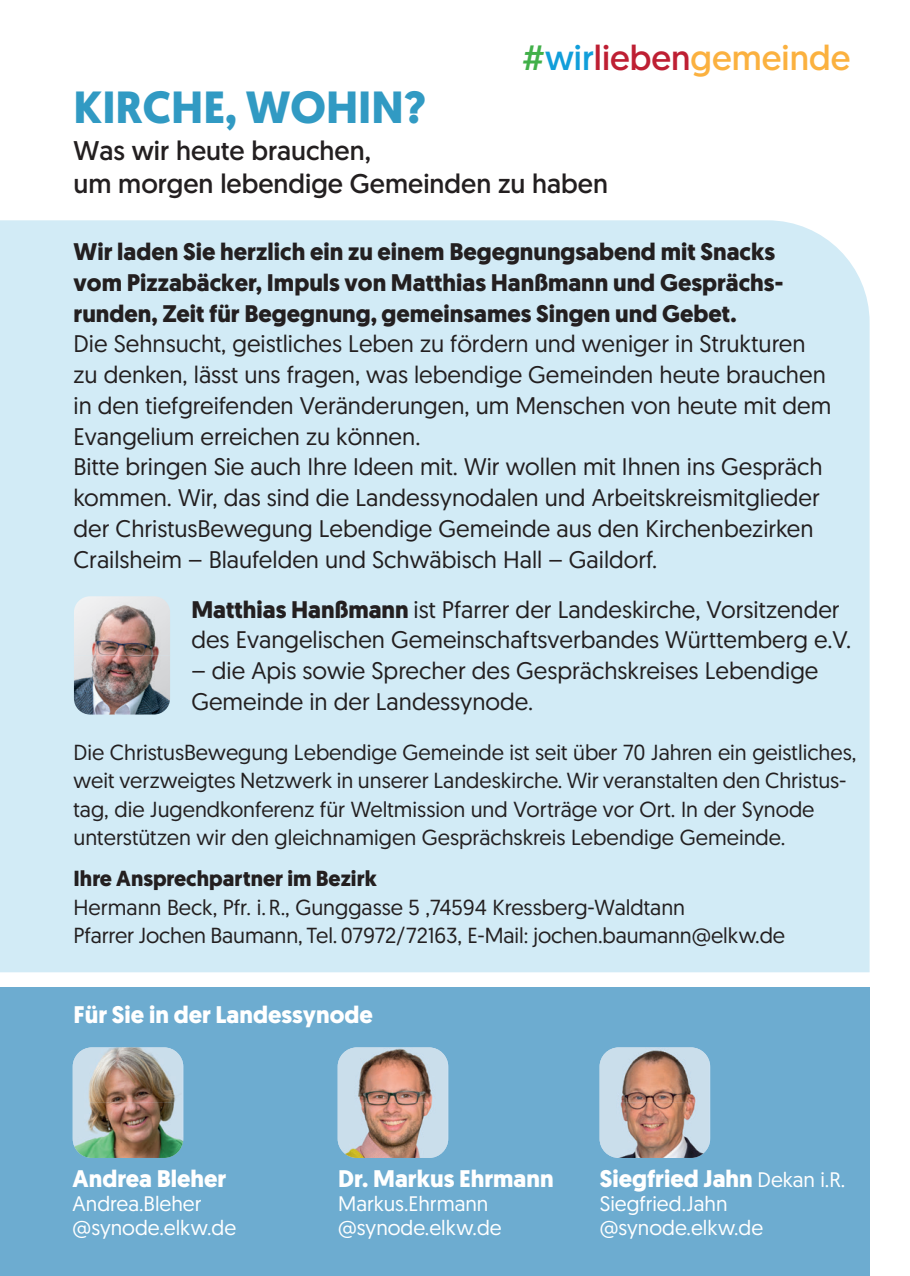
<style>
.page{position:relative;width:910px;height:1276px;background:#fff}
.page>*{position:absolute;margin:0;border:0;box-sizing:border-box;transform-origin:0 0}
.t1{font:700 45px "Geomanist";color:#319ac3}
.t2{font:35.1px "Geomanist";color:#fbb13f}
.t3{font:27px/33px "Geomanist";color:#231f20}
.t4{font:24px/30.6px "Geomanist";color:#231f20}
.t5{font:700 24px/30.6px "Geomanist";color:#231f20}
.t6{font:700 24px "Geomanist";color:#fff}
.t7{font:21.6px/28.5px "Geomanist";color:#231f20}
.t8{font:700 21.6px "Geomanist";color:#231f20}
.t9{font:21px/24px "Geomanist";color:#fff}
.s1{color:#41b049}
.s2{color:#119eda}
.s3{color:#be1f33}
.s4{font-weight:700}
.s5{font-weight:400;font-size:21px}
</style>
<div class="page">
<div style="left:0;top:220px;width:870px;height:752px;background:#d2ebf6"></div>
<div style="left:0;top:987px;width:870px;height:289px;background:#6dacd0"></div>
<img style="left:74px;top:596px;width:96px;height:118px">
<img style="left:73px;top:1047px;width:110px;height:111px">
<img style="left:338px;top:1047px;width:110px;height:111px">
<img style="left:600px;top:1047px;width:110px;height:111px">
<h2 class="t2" style="left:522px;top:35px;width:330px"><span class="s1">#</span><span class="s2">wir</span><span class="s3">lieben</span>gemeinde</h2>
<h1 class="t1" style="left:74px;top:77px;width:354px">KIRCHE, WOHIN?</h1>
<p class="t3" style="left:74px;top:134px;width:536px">Was wir heute brauchen,<br>um morgen lebendige Gemeinden zu haben</p>
<p class="t5" style="left:74px;top:236px;width:712px">Wir laden Sie herzlich ein zu einem Begegnungsabend mit Snacks vom Pizzabäcker, Impuls von Matthias Hanßmann und Gesprächs&shy;runden, Zeit für Begegnung, gemeinsames Singen und Gebet.</p>
<p class="t4" style="left:74px;top:328px;width:759px">Die Sehnsucht, geistliches Leben zu fördern und weniger in Strukturen zu denken, lässt uns fragen, was lebendige Gemeinden heute brauchen in den tiefgreifenden Veränderungen, um Menschen von heute mit dem Evangelium erreichen zu können.<br>Bitte bringen Sie auch Ihre Ideen mit. Wir wollen mit Ihnen ins Gespräch kommen. Wir, das sind die Landessynodalen und Arbeitskreismitglieder der ChristusBewegung Lebendige Gemeinde aus den Kirchenbezirken Crailsheim – Blaufelden und Schwäbisch Hall – Gaildorf.</p>
<p class="t4" style="left:191px;top:593px;width:662px"><span class="s4">Matthias Hanßmann</span> ist Pfarrer der Landeskirche, Vorsitzender des Evangelischen Gemeinschafts verbandes Württemberg e.V.</p>
<p class="t4" style="left:191px;top:655px;width:629px">– die Apis sowie Sprecher des Gesprächskreises Lebendige<br>Gemeinde in der Landessynode.</p>
<p class="t7" style="left:74px;top:737px;width:784px">Die ChristusBewegung Lebendige Gemeinde ist seit über 70 Jahren ein geistliches, weit verzweigtes Netzwerk in unserer Landeskirche. Wir veranstalten den Christus&shy;tag, die Jugendkonferenz für Weltmission und Vorträge vor Ort. In der Synode unterstützen wir den gleichnamigen Gesprächskreis Lebendige Gemeinde.</p>
<p class="t8" style="left:74px;top:864px;width:305px">Ihre Ansprechpartner im Bezirk</p>
<p class="t7" style="left:74px;top:892px;width:713px">Hermann Beck, Pfr. i. R., Gunggasse 5 ,74594 Kressberg-Waldtann<br>Pfarrer Jochen Baumann, Tel. 07972/72163, E-Mail: jochen.baumann@elkw.de</p>
<p class="t6" style="left:74px;top:999px;width:301px">Für Sie in der Landessynode</p>
<p class="t6" style="left:73px;top:1162px;width:155px">Andrea Bleher</p>
<p class="t9" style="left:73px;top:1191px;width:165px">Andrea.Bleher @synode.elkw.de</p>
<p class="t6" style="left:338px;top:1162px;width:217px">Dr. Markus Ehrmann</p>
<p class="t9" style="left:338px;top:1191px;width:165px">Markus.Ehrmann @synode.elkw.de</p>
<p class="t6" style="left:600px;top:1162px;width:247px">Siegfried Jahn <span class="s5">Dekan i.R.</span></p>
<p class="t9" style="left:600px;top:1191px;width:165px">Siegfried.Jahn @synode.elkw.de</p>
</div>
